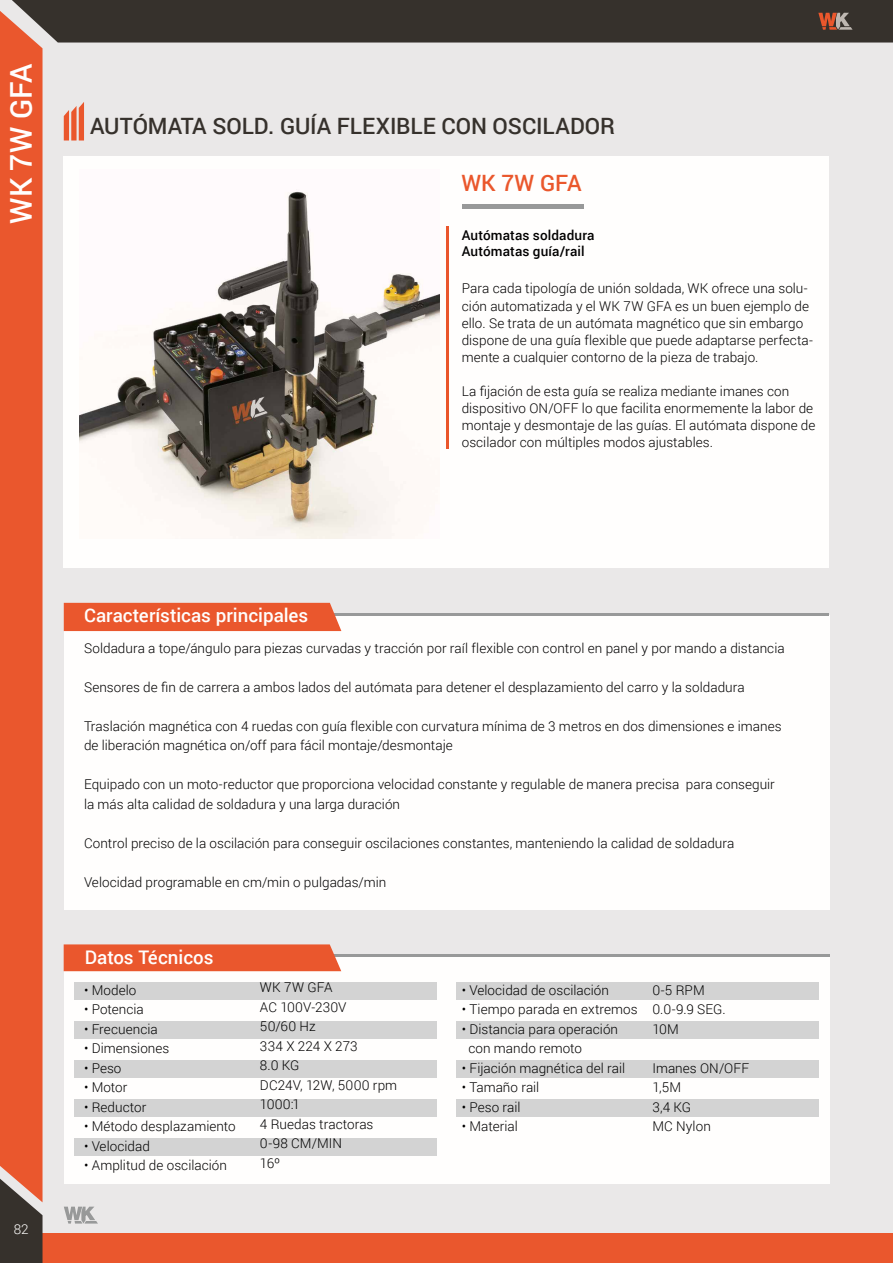
<style>
.page{position:relative;width:893px;height:1263px;background:#eae8e8}
.page>*{position:absolute;margin:0;border:0;box-sizing:border-box;transform-origin:0 0}
.t1{font:500 30px "Roboto";letter-spacing:-.005em;color:#fffefd}
.t2{font:500 22.5px "Roboto";letter-spacing:-.005em;color:#36312c}
.t3{font:500 22.5px "Roboto";letter-spacing:-.005em;color:#ea572c}
.t4{font:500 18.75px "Roboto";color:#fffefd}
.t5{font:300 13.5px/19.5px "Roboto";letter-spacing:.005em;color:#000}
.t6{font:500 13.5px/16.2px "Roboto";letter-spacing:.01em;color:#000}
.t7{font:300 13.5px "Roboto";color:#fffefd}
</style>
<div class="page">
<div style="left:0;top:1233px;width:893px;height:30px;background:#ea572d"></div>
<div style="left:0;top:1202px;width:43px;height:61px;background:#36312c"></div>
<div style="left:0;top:43px;width:43px;height:1159px;background:#ea572d"></div>
<svg style="left:64px;top:102px;width:20px;height:38px"></svg>
<svg style="left:0;top:0;width:893px;height:43px;background:#403833"></svg>
<svg style="left:64px;top:1206px;width:34px;height:17px"></svg>
<div style="left:64px;top:615px;width:766px;height:295px;background:#fffefd"></div>
<div style="left:64px;top:156px;width:765px;height:412px;background:#fffefd"></div>
<hr style="left:202px;top:613px;width:627px;height:3px;background:#989999">
<div style="left:64px;top:603px;width:277px;height:28px;background:#ea572d"></div>
<hr style="left:462px;top:205px;width:121px;height:4px;background:#989999">
<img style="left:79px;top:191px;width:360px;height:348px">
<div style="left:64px;top:956px;width:766px;height:227px;background:#fffefd"></div>
<div style="left:74px;top:1138px;width:363px;height:18px;background:#d3d3d3"></div>
<hr style="left:202px;top:954px;width:627px;height:3px;background:#989999">
<div style="left:64px;top:944px;width:277px;height:27px;background:#ea572d"></div>
<div style="left:74px;top:982px;width:363px;height:18px;background:#d3d3d3"></div>
<div style="left:74px;top:1021px;width:363px;height:18px;background:#d3d3d3"></div>
<div style="left:74px;top:1060px;width:363px;height:18px;background:#d3d3d3"></div>
<div style="left:74px;top:1099px;width:363px;height:18px;background:#d3d3d3"></div>
<hr style="left:446px;top:226px;width:2px;height:222px;background:#ea572d">
<div style="left:456px;top:1021px;width:363px;height:18px;background:#d3d3d3"></div>
<div style="left:456px;top:982px;width:363px;height:18px;background:#d3d3d3"></div>
<div style="left:456px;top:1060px;width:362px;height:18px;background:#d3d3d3"></div>
<div style="left:456px;top:1099px;width:362px;height:18px;background:#d3d3d3"></div>
<h1 class="t1" style="left:0;top:224px;width:162px;rotate:-90deg">WK 7W GFA</h1>
<h2 class="t2" style="left:90px;top:111px;width:526px">AUTÓMATA SOLD. GUÍA FLEXIBLE CON OSCILADOR</h2>
<h2 class="t3" style="left:461px;top:167px;width:122px">WK 7W GFA</h2>
<p class="t6" style="left:462px;top:227px;width:134px">Autómatas soldadura<br>Autómatas guía/rail</p>
<p class="t5" style="left:462px;top:280px;width:353px;line-height:17.1px">Para cada tipología de unión soldada, WK ofrece una solu&shy;ción automatizada y el WK 7W GFA es un buen ejemplo de ello. Se trata de un autómata magnético que sin embargo dispone de una guía flexible que puede adaptarse perfecta&shy;mente a cualquier contorno de la pieza de trabajo.</p>
<p class="t5" style="left:462px;top:382px;width:355px;line-height:17.1px">La fijación de esta guía se realiza mediante imanes con dispositivo ON/OFF lo que facilita enormemente la labor de montaje y desmontaje de las guías. El autómata dispone de oscilador con múltiples modos ajustables.</p>
<p class="t7" style="left:14px;top:1219px;width:16px">82</p>
<h3 class="t4" style="left:84px;top:603px;width:226px">Características principales</h3>
<p class="t5" style="left:84px;top:638px;width:702px">Soldadura a tope/ángulo para piezas curvadas y tracción por raíl flexible con control en panel y por mando a distancia</p>
<p class="t5" style="left:84px;top:677px;width:662px">Sensores de fin de carrera a ambos lados del autómata para detener el desplazamiento del carro y la soldadura</p>
<p class="t5" style="left:84px;top:716px;width:699px">Traslación magnética con 4 ruedas con guía flexible con curvatura mínima de 3 metros en dos dimensiones e imanes de liberación magnética on/off para fácil montaje/desmontaje</p>
<p class="t5" style="left:84px;top:774px;width:692px">Equipado con un moto-reductor que proporciona velocidad constante y regulable de manera precisa para conseguir la más alta calidad de soldadura y una larga duración</p>
<p class="t5" style="left:84px;top:832px;width:652px">Control preciso de la oscilación para conseguir oscilaciones constantes, manteniendo la calidad de soldadura</p>
<p class="t5" style="left:84px;top:872px;width:304px">Velocidad programable en cm/min o pulgadas/min</p>
<h3 class="t4" style="left:85px;top:944px;width:130px">Datos Técnicos</h3>
<p class="t5" style="left:84px;top:980px;width:54px">• Modelo</p>
<p class="t5" style="left:84px;top:999px;width:61px">• Potencia</p>
<p class="t5" style="left:84px;top:1018px;width:75px">• Frecuencia</p>
<p class="t5" style="left:84px;top:1038px;width:87px">• Dimensiones</p>
<p class="t5" style="left:84px;top:1057px;width:39px">• Peso</p>
<p class="t5" style="left:84px;top:1077px;width:45px">• Motor</p>
<p class="t5" style="left:84px;top:1096px;width:64px">• Reductor</p>
<p class="t5" style="left:84px;top:1116px;width:153px">• Método desplazamiento</p>
<p class="t5" style="left:84px;top:1135px;width:67px">• Velocidad</p>
<p class="t5" style="left:84px;top:1155px;width:145px">• Amplitud de oscilación</p>
<p class="t5" style="left:260px;top:977px;width:139px">WK 7W GFA<br>AC 100V-230V<br>50/60 Hz<br>334 X 224 X 273<br>8.0 KG<br>DC24V, 12W, 5000 rpm<br>1000:1<br>4 Ruedas tractoras<br>0-98 CM/MIN<br>16º</p>
<p class="t5" style="left:652px;top:979px;width:75px">0-5 RPM<br>0.0-9.9 SEG.<br>10M</p>
<p class="t5" style="left:462px;top:979px;width:149px">• Velocidad de oscilación</p>
<p class="t5" style="left:462px;top:999px;width:177px">• Tiempo parada en extremos</p>
<p class="t5" style="left:468px;top:1018px;width:151px;text-indent:-7px">• Distancia para operación con mando remoto</p>
<p class="t5" style="left:462px;top:1057px;width:165px">• Fijación magnética del rail</p>
<p class="t5" style="left:462px;top:1077px;width:79px">• Tamaño rail</p>
<p class="t5" style="left:462px;top:1096px;width:60px">• Peso rail</p>
<p class="t5" style="left:462px;top:1116px;width:58px">• Material</p>
<p class="t5" style="left:652px;top:1057px;width:98px">Imanes ON/OFF<br>1,5M<br>3,4 KG<br>MC Nylon</p>
</div>
